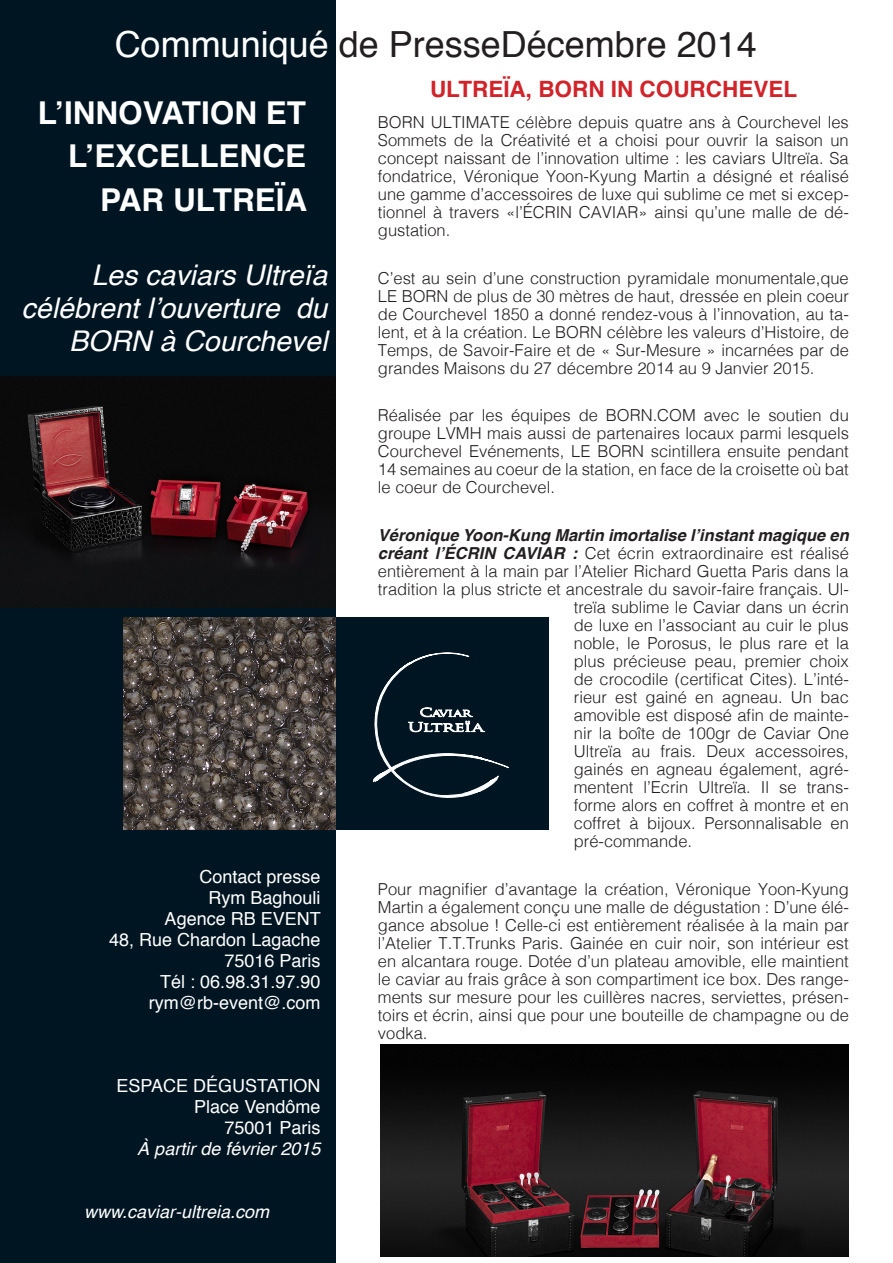
<style>
.page{position:relative;width:893px;height:1263px;background:#fff}
.page>*{position:absolute;margin:0;border:0;box-sizing:border-box;transform-origin:0 0}
.t1{font:36px "Helvetica";color:#231f20}
.t2{font:700 31.5px/43.5px "Helvetica";color:#fff;text-align:right}
.t3{font:italic 28.5px/33px "Helvetica";color:#fff;text-align:right}
.t4{font:700 22.5px "Helvetica";color:#d1232a}
.t5{font:18px "Helvetica";color:#fff}
.t6{font:italic 18px "Helvetica";color:#fff}
.t7{font:300 16.5px/18px "Helvetica";color:#231f20;text-align:justify}
.t8{font:italic 700 16.5px "Helvetica";color:#231f20}
.s1{color:#fff}
.s2{font-weight:700;font-style:italic}
</style>
<div class="page">
<img style="left:381px;top:1045px;width:468px;height:211px">
<div style="left:0;top:0;width:336px;height:1262px;background:#001522"></div>
<img style="left:124px;top:617px;width:212px;height:213px">
<div style="left:336px;top:617px;width:212px;height:213px;background:#001522"></div>
<svg style="left:372px;top:652px;width:137px;height:146px"></svg>
<img style="left:0;top:376px;width:336px;height:232px">
<p class="t1" style="left:115px;top:16px;width:644px"><span class="s1">Communiqué</span> de PresseDécembre 2014</p>
<p class="t2" style="left:38px;top:91px;width:271px">L’INNOVATION ET<br>L’EXCELLENCE<br>PAR ULTREÏA</p>
<p class="t3" style="left:22px;top:259px;width:307px">Les caviars Ultreïa célébrent l’ouverture du<br>BORN à Courchevel</p>
<p class="t5" style="left:199px;top:863px;width:123px">Contact presse</p>
<p class="t5" style="left:208px;top:884px;width:114px">Rym Baghouli</p>
<p class="t5" style="left:165px;top:905px;width:158px">Agence RB EVENT</p>
<p class="t5" style="left:109px;top:926px;width:213px">48, Rue Chardon Lagache</p>
<p class="t5" style="left:224px;top:947px;width:98px">75016 Paris</p>
<p class="t5" style="left:160px;top:968px;width:162px">Tél : 06.98.31.97.90</p>
<p class="t5" style="left:149px;top:989px;width:173px">rym@rb-event@.com</p>
<p class="t5" style="left:116px;top:1071px;width:206px">ESPACE DÉGUSTATION</p>
<p class="t5" style="left:194px;top:1092px;width:128px">Place Vendôme</p>
<p class="t5" style="left:224px;top:1113px;width:98px">75001 Paris</p>
<p class="t6" style="left:137px;top:1134px;width:185px">À partir de février 2015</p>
<p class="t6" style="left:84px;top:1197px;width:187px">www.caviar-ultreia.com</p>
<p class="t4" style="left:430px;top:71px;width:369px">ULTREÏA, BORN IN COURCHEVEL</p>
<p class="t7" style="left:378px;top:112px;width:472px">BORN ULTIMATE célèbre depuis quatre ans à Courchevel les Sommets de la Créativité et a choisi pour ouvrir la saison un concept naissant de l’innovation ultime : les caviars Ultreïa. Sa fondatrice, Véronique Yoon-Kyung Martin a désigné et réalisé une gamme d’accessoires de luxe qui sublime ce met si excep&shy;tionnel à travers «l’ÉCRIN CAVIAR» ainsi qu’une malle de dé&shy;gustation.</p>
<p class="t7" style="left:378px;top:267px;width:472px">C’est au sein d’une construction pyramidale monumentale,que LE BORN de plus de 30 mètres de haut, dressée en plein coeur de Courchevel 1850 a donné rendez-vous à l’innovation, au ta&shy;lent, et à la création. Le BORN célèbre les valeurs d’Histoire, de Temps, de Savoir-Faire et de « Sur-Mesure » incarnées par de grandes Maisons du 27 décembre 2014 au 9 Janvier 2015.</p>
<p class="t7" style="left:378px;top:405px;width:472px">Réalisée par les équipes de BORN.COM avec le soutien du groupe LVMH mais aussi de partenaires locaux parmi lesquels Courchevel Evénements, LE BORN scintillera ensuite pendant 14 semaines au coeur de la station, en face de la croisette où bat le coeur de Courchevel.</p>
<p class="t8" style="left:378px;top:522px;width:472px">Véronique Yoon-Kung Martin imortalise l’instant magique en</p>
<p class="t7" style="left:378px;top:543px;width:472px"><span class="s2">créant l’ÉCRIN CAVIAR :</span> Cet écrin extraordinaire est réalisé</p>
<p class="t7" style="left:378px;top:561px;width:472px">entièrement à la main par l’Atelier Richard Guetta Paris dans la</p>
<p class="t7" style="left:378px;top:579px;width:472px">tradition la plus stricte et ancestrale du savoir-faire français. Ul-</p>
<p class="t7" style="left:574px;top:597px;width:276px">treïa sublime le Caviar dans un écrin</p>
<p class="t7" style="left:574px;top:615px;width:276px">de luxe en l’associant au cuir le plus</p>
<p class="t7" style="left:574px;top:633px;width:276px">noble, le Porosus, le plus rare et la</p>
<p class="t7" style="left:574px;top:651px;width:276px">plus précieuse peau, premier choix</p>
<p class="t7" style="left:574px;top:669px;width:276px">de crocodile (certificat Cites). L’inté-</p>
<p class="t7" style="left:574px;top:687px;width:276px">rieur est gainé en agneau. Un bac</p>
<p class="t7" style="left:574px;top:705px;width:276px">amovible est disposé afin de mainte-</p>
<p class="t7" style="left:574px;top:723px;width:276px">nir la boîte de 100gr de Caviar One</p>
<p class="t7" style="left:574px;top:741px;width:276px">Ultreïa au frais. Deux accessoires,</p>
<p class="t7" style="left:574px;top:759px;width:276px">gainés en agneau également, agré-</p>
<p class="t7" style="left:574px;top:777px;width:276px">mentent l’Ecrin Ultreïa. Il se trans-</p>
<p class="t7" style="left:574px;top:795px;width:276px">forme alors en coffret à montre et en</p>
<p class="t7" style="left:574px;top:813px;width:276px">coffret à bijoux. Personnalisable en</p>
<p class="t7" style="left:574px;top:831px;width:120px">pré-commande.</p>
<p class="t7" style="left:378px;top:879px;width:472px">Pour magnifier d’avantage la création, Véronique Yoon-Kyung Martin a également conçu une malle de dégustation : D’une élé&shy;gance absolue ! Celle-ci est entièrement réalisée à la main par l’Atelier T.T.Trunks Paris. Gainée en cuir noir, son intérieur est en alcantara rouge. Dotée d’un plateau amovible, elle maintient le caviar au frais grâce à son compartiment ice box. Des range&shy;ments sur mesure pour les cuillères nacres, serviettes, présen&shy;toirs et écrin, ainsi que pour une bouteille de champagne ou de vodka.</p>
</div>
